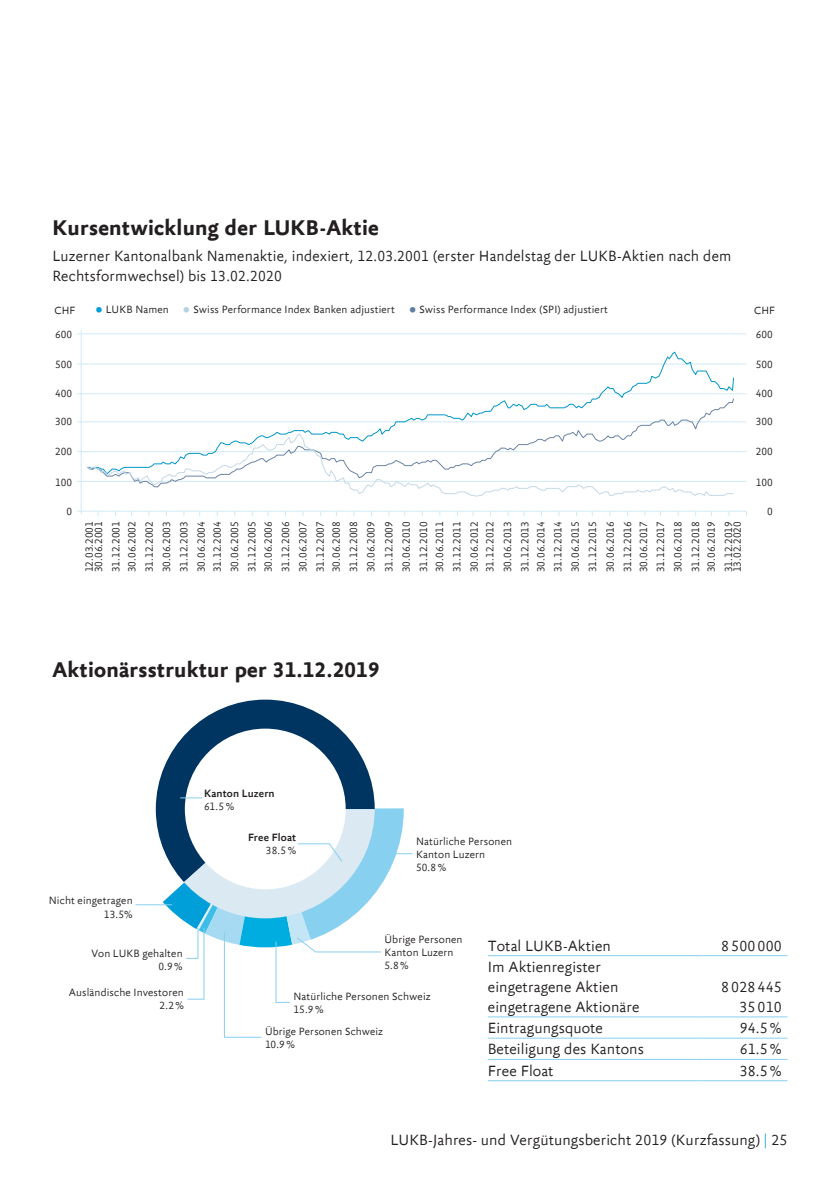
<style>
.page{position:relative;width:840px;height:1191px;background:#fff}
.page>*{position:absolute;margin:0;border:0;box-sizing:border-box;transform-origin:0 0}
.t1{font:700 23px "Yoga Sansfor LUKB";letter-spacing:.01em;color:#231f20}
.t2{font:300 16px/20px "Yoga Sansfor LUKB";letter-spacing:.005em;color:#231f20}
.t3{font:300 11.4px/17.4px "Yoga Sansfor LUKB";letter-spacing:.005em;color:#231f20;text-align:justify}
.t4{font:500 11.4px "Yoga Sansfor LUKB";letter-spacing:.01em;color:#231f20}
.s1{color:#009fda}
</style>
<div class="page">
<svg style="left:156px;top:699px;width:218px;height:136px;fill:#003562"></svg>
<div style="left:185px;top:728px;width:160px;height:161px;background:#fff;border-radius:50%"></div>
<svg style="left:180px;top:797px;width:22px;height:1px"></svg>
<hr style="left:135px;top:904px;width:37px;height:1px;background:#88d0ef">
<svg style="left:159px;top:808px;width:253px;height:230px"></svg>
<hr style="left:487px;top:955px;width:216px;height:1px;background:#88d0ef">
<hr style="left:703px;top:955px;width:84px;height:1px;background:#88d0ef">
<hr style="left:487px;top:1016px;width:216px;height:1px;background:#88d0ef">
<hr style="left:703px;top:1016px;width:84px;height:1px;background:#88d0ef">
<hr style="left:487px;top:1037px;width:216px;height:1px;background:#88d0ef">
<hr style="left:703px;top:1037px;width:84px;height:1px;background:#88d0ef">
<hr style="left:487px;top:1059px;width:216px;height:1px;background:#88d0ef">
<hr style="left:487px;top:1080px;width:216px;height:1px;background:#88d0ef">
<hr style="left:703px;top:1059px;width:84px;height:1px;background:#88d0ef">
<hr style="left:703px;top:1080px;width:84px;height:1px;background:#88d0ef">
<hr style="left:77px;top:481px;width:669px;height:1px;background:#d0eaf6">
<hr style="left:77px;top:451px;width:669px;height:1px;background:#d0eaf6">
<hr style="left:77px;top:421px;width:669px;height:1px;background:#d0eaf6">
<hr style="left:77px;top:393px;width:669px;height:1px;background:#d0eaf6">
<hr style="left:77px;top:363px;width:669px;height:1px;background:#d0eaf6">
<hr style="left:77px;top:333px;width:669px;height:1px;background:#d0eaf6">
<hr style="left:77px;top:511px;width:669px;height:1px;background:#d0eaf6">
<hr style="left:81px;top:330px;width:1px;height:185px;background:#d0eaf6">
<svg style="left:87px;top:351px;width:647px;height:47px"></svg>
<svg style="left:86px;top:398px;width:648px;height:35px"></svg>
<svg style="left:87px;top:433px;width:647px;height:64px"></svg>
<h1 class="t1" style="left:52px;top:214px;width:327px">Kursentwicklung der LUKB-Aktie</h1>
<h2 class="t2" style="left:52px;top:245px;width:680px">Luzerner Kantonalbank Namenaktie, indexiert, 12.03.2001 (erster Handelstag der LUKB-Aktien nach dem<br>Rechtsformwechsel) bis 13.02.2020</h2>
<p class="t3" style="left:54px;top:302px;width:23px">CHF</p>
<p class="t3" style="left:106px;top:301px;width:64px">LUKB Namen</p>
<p class="t3" style="left:193px;top:301px;width:203px">Swiss Performance Index Banken adjustiert</p>
<p class="t3" style="left:419px;top:301px;width:190px">Swiss Performance Index (SPI) adjustiert</p>
<p class="t3" style="left:753px;top:302px;width:23px">CHF</p>
<p class="t3" style="left:55px;top:325px;width:19px">600</p>
<p class="t3" style="left:55px;top:356px;width:19px">500</p>
<p class="t3" style="left:55px;top:384px;width:19px">400</p>
<p class="t3" style="left:55px;top:412px;width:19px">300</p>
<p class="t3" style="left:55px;top:443px;width:19px">200</p>
<p class="t3" style="left:55px;top:473px;width:19px">100</p>
<p class="t3" style="left:67px;top:502px;width:7px">0</p>
<p class="t3" style="left:755px;top:325px;width:19px">600</p>
<p class="t3" style="left:755px;top:356px;width:19px">500</p>
<p class="t3" style="left:755px;top:384px;width:19px">400</p>
<p class="t3" style="left:755px;top:412px;width:19px">300</p>
<p class="t3" style="left:755px;top:443px;width:19px">200</p>
<p class="t3" style="left:755px;top:473px;width:19px">100</p>
<p class="t3" style="left:766px;top:502px;width:7px">0</p>
<p class="t3" style="left:84px;top:572px;width:53px;line-height:9.2px;rotate:-90deg">12.03.2001<br>30.06.2001</p>
<p class="t3" style="left:108px;top:572px;width:53px;line-height:16px;rotate:-90deg">31.12.2001<br>30.06.2002</p>
<p class="t3" style="left:140px;top:572px;width:53px;rotate:-90deg">31.12.2002<br>30.06.2003<br>31.12.2003<br>30.06.2004</p>
<p class="t3" style="left:208px;top:572px;width:53px;rotate:-90deg">31.12.2004<br>30.06.2005<br>31.12.2005</p>
<p class="t3" style="left:259px;top:572px;width:53px;rotate:-90deg">30.06.2006<br>31.12.2006<br>30.06.2007<br>31.12.2007</p>
<p class="t3" style="left:327px;top:572px;width:53px;rotate:-90deg">30.06.2008<br>31.12.2008<br>30.06.2009<br>31.12.2009<br>30.06.2010<br>31.12.2010</p>
<p class="t3" style="left:430px;top:572px;width:53px;rotate:-90deg">30.06.2011<br>31.12.2011<br>30.06.2012</p>
<p class="t3" style="left:481px;top:572px;width:53px;rotate:-90deg">31.12.2012<br>30.06.2013<br>31.12.2013</p>
<p class="t3" style="left:531px;top:572px;width:53px;rotate:-90deg">30.06.2014<br>31.12.2014<br>30.06.2015<br>31.12.2015<br>30.06.2016<br>31.12.2016</p>
<p class="t3" style="left:634px;top:572px;width:53px;rotate:-90deg">30.06.2017<br>31.12.2017<br>30.06.2018<br>31.12.2018</p>
<p class="t3" style="left:702px;top:572px;width:53px;rotate:-90deg">30.06.2019<br>31.12.2019</p>
<p class="t3" style="left:728px;top:572px;width:53px;rotate:-90deg">13.02.2020</p>
<h1 class="t1" style="left:52px;top:656px;width:328px">Aktionärsstruktur per 31.12.2019</h1>
<p class="t4" style="left:204px;top:786px;width:72px">Kanton Luzern</p>
<p class="t3" style="left:204px;top:797px;width:32px">61.5%</p>
<p class="t4" style="left:248px;top:830px;width:50px">Free Float</p>
<p class="t3" style="left:266px;top:841px;width:32px">38.5%</p>
<p class="t3" style="left:416px;top:834px;width:98px;line-height:13px;text-align:left">Natürliche Personen<br>Kanton Luzern<br>50.8%</p>
<p class="t3" style="left:49px;top:894px;width:85px;line-height:13px;text-align:right">Nicht eingetragen<br>13.5%</p>
<p class="t3" style="left:91px;top:946px;width:93px;line-height:13px;text-align:right">Von LUKB gehalten<br>0.9%</p>
<p class="t3" style="left:69px;top:986px;width:116px;line-height:13px;text-align:right">Ausländische Investoren<br>2.2%</p>
<p class="t3" style="left:384px;top:933px;width:80px;line-height:13px;text-align:left">Übrige Personen<br>Kanton Luzern<br>5.8%</p>
<p class="t3" style="left:293px;top:989px;width:139px;line-height:13px">Natürliche Personen Schweiz<br>15.9%</p>
<p class="t3" style="left:265px;top:1024px;width:119px;line-height:13px">Übrige Personen Schweiz<br>10.9%</p>
<h2 class="t2" style="left:487px;top:935px;width:124px">Total LUKB-Aktien</h2>
<h2 class="t2" style="left:720px;top:935px;width:62px">8 500 000</h2>
<h2 class="t2" style="left:487px;top:956px;width:153px">Im Aktienregister eingetragene Aktien eingetragene Aktionäre</h2>
<h2 class="t2" style="left:720px;top:976px;width:62px;text-align:right">8 028 445<br>35 010</h2>
<h2 class="t2" style="left:487px;top:1017px;width:117px">Eintragungsquote</h2>
<h2 class="t2" style="left:739px;top:1017px;width:44px">94.5%</h2>
<h2 class="t2" style="left:487px;top:1039px;width:157px">Beteiligung des Kantons</h2>
<h2 class="t2" style="left:739px;top:1039px;width:44px">61.5%</h2>
<h2 class="t2" style="left:487px;top:1060px;width:67px">Free Float</h2>
<h2 class="t2" style="left:739px;top:1060px;width:44px">38.5%</h2>
<h2 class="t2" style="left:390px;top:1129px;width:398px">LUKB-Jahres- und Vergütungsbericht 2019 (Kurzfassung) <span class="s1">|</span> 25</h2>
</div>
